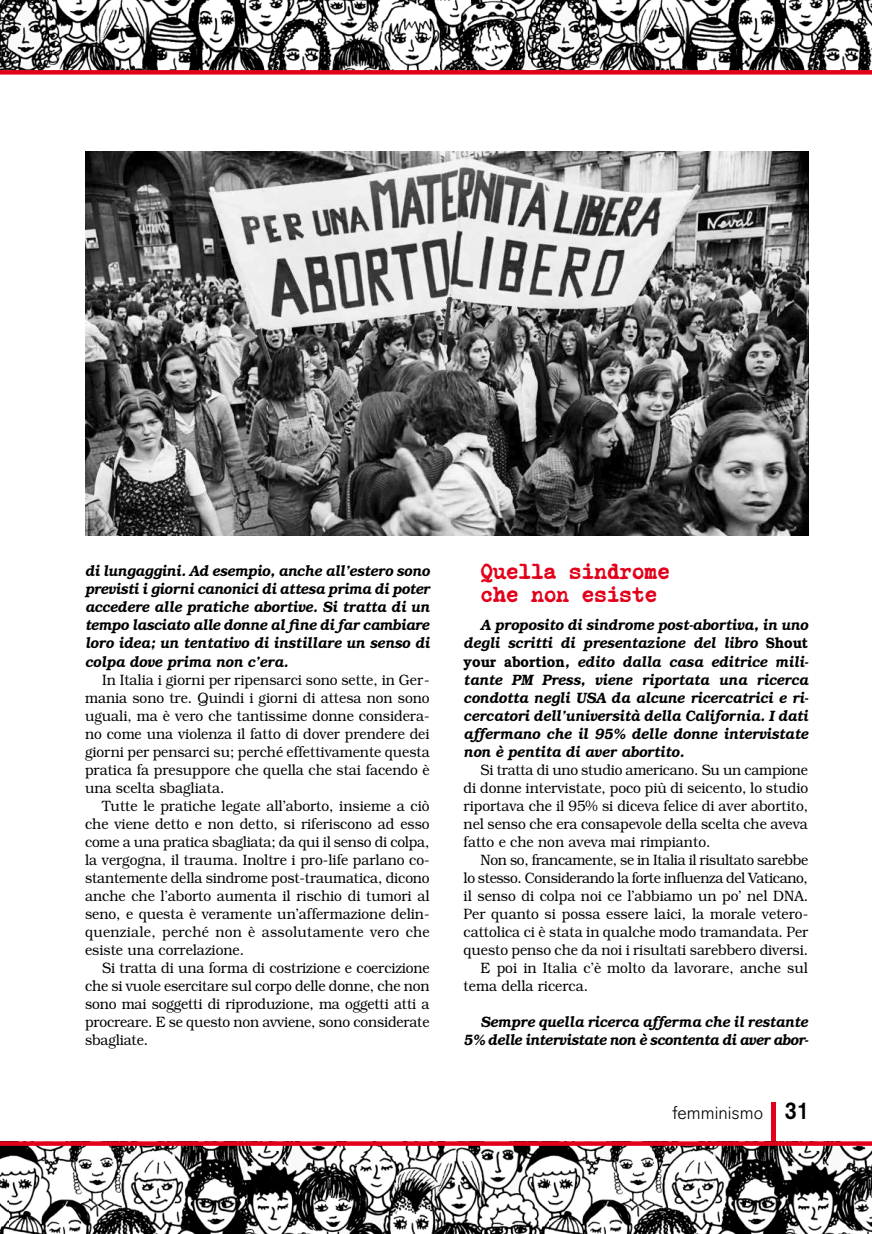
<style>
.page{position:relative;width:872px;height:1234px;background:#fff}
.page>*{position:absolute;margin:0;border:0;box-sizing:border-box;transform-origin:0 0}
.t1{font:21px/22.5px "Courier Polski 1941";color:#e2001a}
.t2{font:300 18px "Akzidenz Grotesk BE";color:#000}
.t3{font:300 15px/18px "Bookman";color:#000;text-align:justify;scale:.92 1}
.t4{font:italic 600 15px/18px "Bookman";color:#000;text-align:justify;scale:.92 1}
.t5{font:300 15px "Bookman";letter-spacing:-.025em;color:#000;scale:.92 1}
.t6{font:300 15px "Bookman";letter-spacing:-.02em;color:#000;scale:.92 1}
.s1{font-style:normal}
.s2{font-weight:500;font-size:24.15px}
</style>
<div class="page">
<img style="left:85px;top:151px;width:723px;height:384px">
<div style="left:771px;top:1101px;width:5px;height:73px;background:#e2001a"></div>
<img style="left:0;top:1145px;width:872px;height:88px">
<svg style="left:0;top:1141px;width:872px;height:4px;background:#da0a22"></svg>
<img style="left:0;top:0;width:872px;height:70px">
<div style="left:0;top:70px;width:872px;height:5px;background:#e2001a"></div>
<p class="t4" style="left:85px;top:562px;width:376px">di lungaggini. Ad esempio, anche all’estero sono previsti i giorni canonici di attesa prima di poter accedere alle pratiche abortive. Si tratta di un tempo lasciato alle donne al fine di far cambiare loro idea; un tentativo di instillare un senso di colpa dove prima non c’era.</p>
<p class="t3" style="left:85px;top:670px;width:376px;text-indent:17px">In Italia i giorni per ripensarci sono sette, in Ger&shy;mania sono tre. Quindi i giorni di attesa non sono uguali, ma è vero che tantissime donne considera&shy;no come una violenza il fatto di dover prendere dei giorni per pensarci su; perché effettivamente questa pratica fa presuppore che quella che stai facendo è una scelta sbagliata.</p>
<p class="t3" style="left:85px;top:796px;width:376px;text-indent:17px">Tutte le pratiche legate all’aborto, insieme a ciò che viene detto e non detto, si riferiscono ad esso come a una pratica sbagliata; da qui il senso di colpa, la vergogna, il trauma. Inoltre i pro-life parlano co&shy;stantemente della sindrome post-traumatica, dicono anche che l’aborto aumenta il rischio di tumori al seno, e questa è veramente un’affermazione delin&shy;quenziale, perché non è assolutamente vero che esiste una correlazione.</p>
<p class="t3" style="left:85px;top:958px;width:376px;text-indent:17px">Si tratta di una forma di costrizione e coercizione che si vuole esercitare sul corpo delle donne, che non sono mai soggetti di riproduzione, ma oggetti atti a procreare. E se questo non avviene, sono considerate sbagliate.</p>
<h1 class="t1" style="left:480px;top:560px;width:190px">Quella sindrome che non esiste</h1>
<p class="t4" style="left:463px;top:616px;width:376px;text-indent:17px">A proposito di sindrome post-abortiva, in uno degli scritti di presentazione del libro <span class="s1">Shout your abortion</span>, edito dalla casa editrice mili&shy;tante PM Press, viene riportata una ricerca condotta negli USA da alcune ricercatrici e ri&shy;cercatori dell’università della California. I dati affermano che il 95% delle donne intervistate non è pentita di aver abortito.</p>
<p class="t3" style="left:463px;top:760px;width:376px;text-indent:17px">Si tratta di uno studio americano. Su un campione di donne intervistate, poco più di seicento, lo studio riportava che il 95% si diceva felice di aver abortito, nel senso che era consapevole della scelta che aveva fatto e che non aveva mai rimpianto.</p>
<p class="t6" style="left:480px;top:850px;width:357px">Non so, francamente, se in Italia il risultato sarebbe</p>
<p class="t5" style="left:463px;top:868px;width:376px">lo stesso. Considerando la forte influenza del Vaticano,</p>
<p class="t3" style="left:463px;top:886px;width:376px">il senso di colpa noi ce l’abbiamo un po’ nel DNA.</p>
<p class="t3" style="left:463px;top:904px;width:376px">Per quanto si possa essere laici, la morale vetero-</p>
<p class="t3" style="left:463px;top:922px;width:376px">cattolica ci è stata in qualche modo tramandata. Per</p>
<p class="t3" style="left:463px;top:940px;width:376px">questo penso che da noi i risultati sarebbero diversi.</p>
<p class="t3" style="left:480px;top:958px;width:357px">E poi in Italia c’è molto da lavorare, anche sul</p>
<p class="t3" style="left:463px;top:976px;width:137px">tema della ricerca.</p>
<p class="t4" style="left:463px;top:1012px;width:376px;text-align:right">Sempre quella ricerca afferma che il restante<br>5% delle intervistate non è scontenta di aver abor-</p>
<p class="t2" style="left:672px;top:1102px;width:138px">femminismo <span class="s2">31</span></p>
</div>
